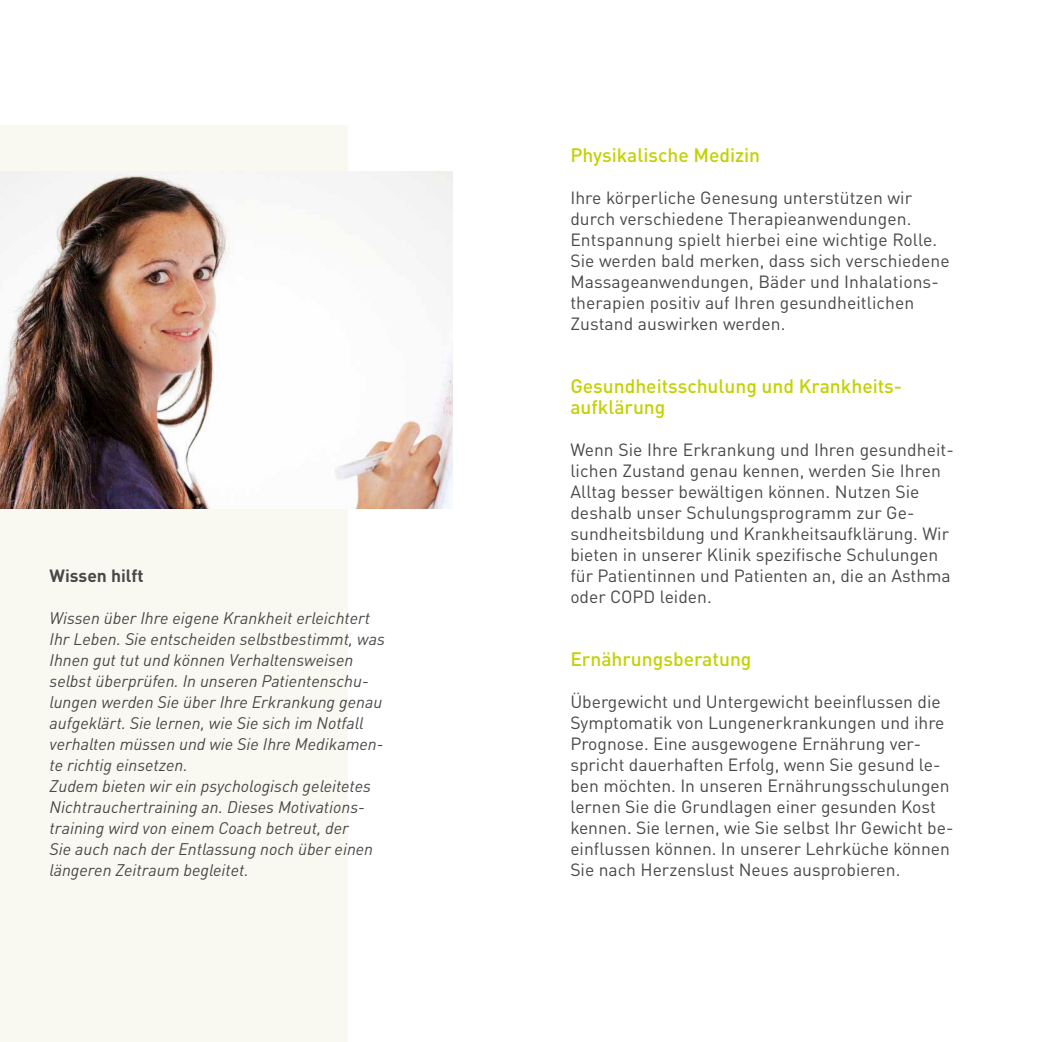
<style>
.page{position:relative;width:1042px;height:1042px;background:#fff}
.page>*{position:absolute;margin:0;border:0;box-sizing:border-box;transform-origin:0 0}
.t1{font:500 19.25px/21px "DINOT";color:#c3d200}
.t2{font:17.5px/21px "DINOT";color:#484847}
.t3{font:700 17.5px "DINOT";color:#484847}
.t4{font:italic 16.62px/21px "DINOT";color:#484847}
</style>
<div class="page">
<div style="left:0;top:125px;width:347px;height:917px;background:#faf9f1"></div>
<img style="left:0;top:172px;width:452px;height:336px">
<p class="t3" style="left:50px;top:564px;width:96px">Wissen hilft</p>
<p class="t4" style="left:50px;top:607px;width:337px">Wissen über Ihre eigene Krankheit erleichtert Ihr Leben. Sie entscheiden selbstbestimmt, was Ihnen gut tut und können Verhaltensweisen selbst überprüfen. In unseren Patientenschu&shy;lungen werden Sie über Ihre Erkrankung genau aufgeklärt. Sie lernen, wie Sie sich im Notfall verhalten müssen und wie Sie Ihre Medikamen&shy;te richtig einsetzen.<br>Zudem bieten wir ein psychologisch geleitetes Nichtrauchertraining an. Dieses Motivations&shy;training wird von einem Coach betreut, der<br>Sie auch nach der Entlassung noch über einen längeren Zeitraum begleitet.</p>
<p class="t1" style="left:570px;top:144px;width:191px">Physikalische Medizin</p>
<p class="t2" style="left:570px;top:187px;width:381px">Ihre körperliche Genesung unterstützen wir durch verschiedene Therapieanwendungen.<br>Entspannung spielt hierbei eine wichtige Rolle.<br>Sie werden bald merken, dass sich verschiedene Massageanwendungen, Bäder und Inhalations&shy;therapien positiv auf Ihren gesundheitlichen Zustand auswirken werden.</p>
<p class="t1" style="left:570px;top:375px;width:333px">Gesundheitsschulung und Krankheits&shy;aufklärung</p>
<p class="t2" style="left:570px;top:439px;width:385px">Wenn Sie Ihre Erkrankung und Ihren gesundheit&shy;lichen Zustand genau kennen, werden Sie Ihren Alltag besser bewältigen können. Nutzen Sie deshalb unser Schulungsprogramm zur Ge&shy;sundheitsbildung und Krankheitsaufklärung. Wir bieten in unserer Klinik spezifische Schulungen für Patientinnen und Patienten an, die an Asthma oder COPD leiden.</p>
<p class="t1" style="left:570px;top:648px;width:183px">Ernährungsberatung</p>
<p class="t2" style="left:570px;top:691px;width:385px">Übergewicht und Untergewicht beeinflussen die Symptomatik von Lungenerkrankungen und ihre Prognose. Eine ausgewogene Ernährung ver&shy;spricht dauerhaften Erfolg, wenn Sie gesund le&shy;ben möchten. In unseren Ernährungsschulungen lernen Sie die Grundlagen einer gesunden Kost kennen. Sie lernen, wie Sie selbst Ihr Gewicht be&shy;einflussen können. In unserer Lehrküche können Sie nach Herzenslust Neues ausprobieren.</p>
</div>
